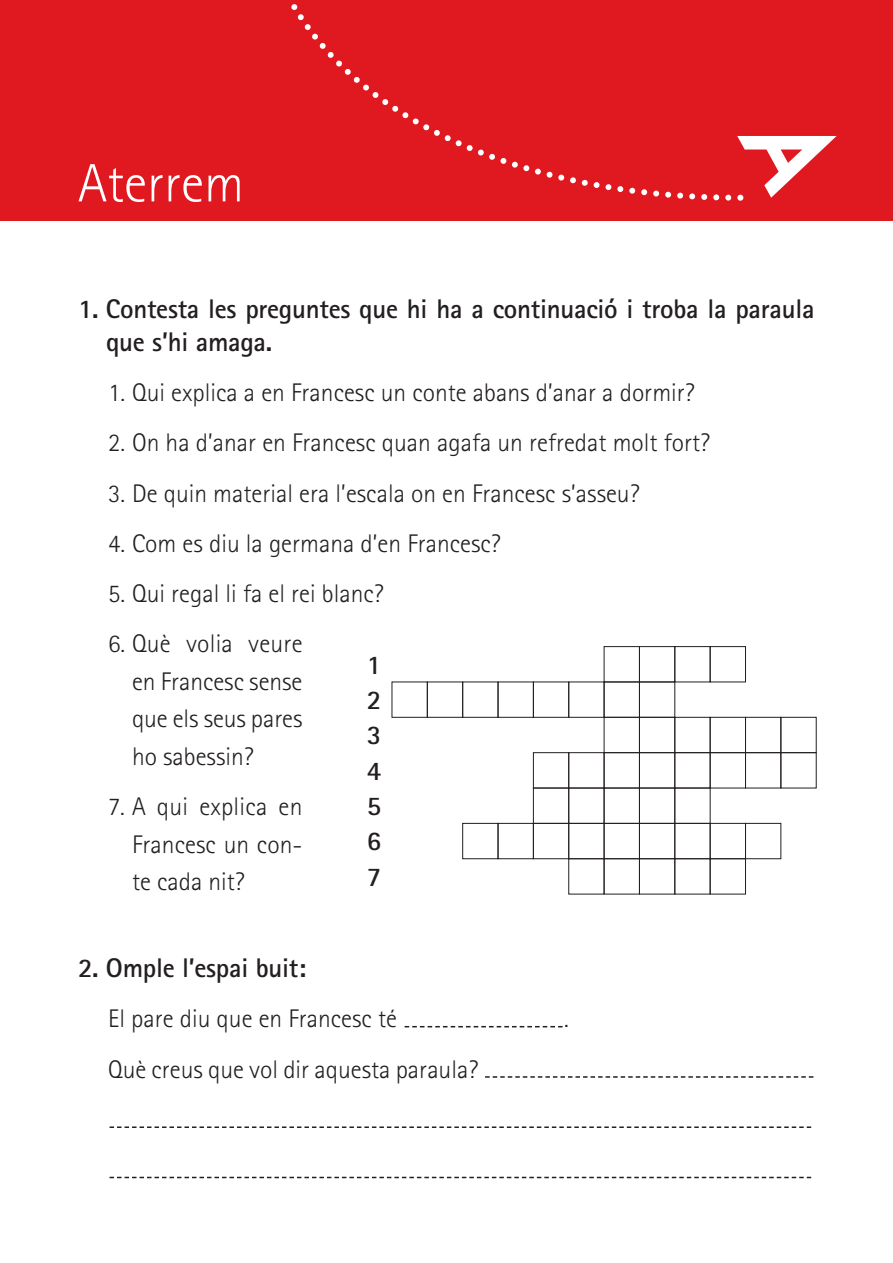
<style>
.page{position:relative;width:893px;height:1263px;background:#fff}
.page>*{position:absolute;margin:0;border:0;box-sizing:border-box;transform-origin:0 0}
.t1{font:300 54px "Rotis Sans Serif";color:#fff}
.t2{font:700 27px/35.4px "Rotis Sans Serif";letter-spacing:-.01em;color:#231f20}
.t3{font:300 25.5px/37.5px "Rotis Sans Serif";color:#231f20;text-align:justify}
</style>
<div class="page">
<div style="left:0;top:0;width:893px;height:221px;background:#e01921"></div>
<svg style="left:291px;top:4px;width:441px;height:197px"></svg>
<svg style="left:737px;top:136px;width:100px;height:65px"></svg>
<svg style="left:110px;top:1177px;width:701px;height:1px"></svg>
<svg style="left:110px;top:1126px;width:701px;height:2px"></svg>
<svg style="left:485px;top:1076px;width:328px;height:2px"></svg>
<svg style="left:405px;top:1026px;width:158px;height:1px"></svg>
<div style="left:604px;top:646px;width:36px;height:36px;border:1px solid #231f20"></div>
<div style="left:639px;top:646px;width:36px;height:36px;border:1px solid #231f20"></div>
<div style="left:710px;top:646px;width:36px;height:36px;border:1px solid #231f20"></div>
<div style="left:427px;top:682px;width:36px;height:35px;border:1px solid #231f20"></div>
<div style="left:498px;top:682px;width:36px;height:35px;border:1px solid #231f20"></div>
<div style="left:533px;top:682px;width:36px;height:35px;border:1px solid #231f20"></div>
<div style="left:604px;top:682px;width:36px;height:35px;border:1px solid #231f20"></div>
<div style="left:604px;top:717px;width:36px;height:36px;border:1px solid #231f20"></div>
<div style="left:639px;top:717px;width:36px;height:36px;border:1px solid #231f20"></div>
<div style="left:675px;top:717px;width:35px;height:36px;border:1px solid #231f20"></div>
<div style="left:710px;top:717px;width:36px;height:36px;border:1px solid #231f20"></div>
<div style="left:745px;top:717px;width:36px;height:36px;border:1px solid #231f20"></div>
<div style="left:781px;top:717px;width:35px;height:36px;border:1px solid #231f20"></div>
<div style="left:533px;top:752px;width:36px;height:36px;border:1px solid #231f20"></div>
<div style="left:568px;top:752px;width:36px;height:36px;border:1px solid #231f20"></div>
<div style="left:604px;top:752px;width:36px;height:36px;border:1px solid #231f20"></div>
<div style="left:639px;top:752px;width:36px;height:36px;border:1px solid #231f20"></div>
<div style="left:710px;top:752px;width:36px;height:36px;border:1px solid #231f20"></div>
<div style="left:745px;top:752px;width:36px;height:36px;border:1px solid #231f20"></div>
<div style="left:533px;top:788px;width:36px;height:36px;border:1px solid #231f20"></div>
<div style="left:568px;top:788px;width:36px;height:36px;border:1px solid #231f20"></div>
<div style="left:604px;top:788px;width:36px;height:36px;border:1px solid #231f20"></div>
<div style="left:639px;top:788px;width:36px;height:36px;border:1px solid #231f20"></div>
<div style="left:675px;top:788px;width:35px;height:36px;border:1px solid #231f20"></div>
<div style="left:462px;top:823px;width:36px;height:36px;border:1px solid #231f20"></div>
<div style="left:498px;top:823px;width:36px;height:36px;border:1px solid #231f20"></div>
<div style="left:533px;top:823px;width:36px;height:36px;border:1px solid #231f20"></div>
<div style="left:568px;top:823px;width:36px;height:36px;border:1px solid #231f20"></div>
<div style="left:604px;top:823px;width:36px;height:36px;border:1px solid #231f20"></div>
<div style="left:639px;top:823px;width:36px;height:36px;border:1px solid #231f20"></div>
<div style="left:675px;top:823px;width:35px;height:36px;border:1px solid #231f20"></div>
<div style="left:710px;top:823px;width:36px;height:36px;border:1px solid #231f20"></div>
<div style="left:745px;top:823px;width:36px;height:36px;border:1px solid #231f20"></div>
<div style="left:568px;top:858px;width:36px;height:36px;border:1px solid #231f20"></div>
<div style="left:604px;top:858px;width:36px;height:36px;border:1px solid #231f20"></div>
<div style="left:639px;top:858px;width:36px;height:36px;border:1px solid #231f20"></div>
<div style="left:710px;top:858px;width:36px;height:36px;border:1px solid #231f20"></div>
<h1 class="t1" style="left:78px;top:164px;width:168px">Aterrem</h1>
<p class="t2" style="left:106px;top:295px;width:710px;line-height:33px;text-indent:-28px">1. Contesta les preguntes que hi ha a continuació i troba la paraula que s’hi amaga.</p>
<p class="t3" style="left:108px;top:376px;width:588px">1. Qui explica a en Francesc un conte abans d’anar a dormir?</p>
<p class="t3" style="left:108px;top:426px;width:603px">2. On ha d’anar en Francesc quan agafa un refredat molt fort?</p>
<p class="t3" style="left:108px;top:477px;width:533px">3. De quin material era l’escala on en Francesc s’asseu?</p>
<p class="t3" style="left:108px;top:527px;width:394px">4. Com es diu la germana d’en Francesc?</p>
<p class="t3" style="left:108px;top:577px;width:277px">5. Qui regal li fa el rei blanc?</p>
<p class="t3" style="left:132px;top:627px;width:172px;text-indent:-24px">6. Què volia veure en Francesc sense que els seus pares ho sabessin?</p>
<p class="t3" style="left:132px;top:790px;width:172px;text-indent:-24px">7. A qui explica en Francesc un con&shy;te cada nit?</p>
<p class="t2" style="left:367px;top:650px;width:16px;text-align:justify">1<br>2<br>3<br>4<br>5<br>6<br>7</p>
<p class="t2" style="left:78px;top:953px;width:229px">2. Omple l’espai buit:</p>
<p class="t3" style="left:108px;top:1003px;width:290px">El pare diu que en Francesc té</p>
<p class="t3" style="left:108px;top:1053px;width:372px">Què creus que vol dir aquesta paraula?</p>
<p class="t3" style="left:564px;top:1003px;width:6px">.</p>
</div>
